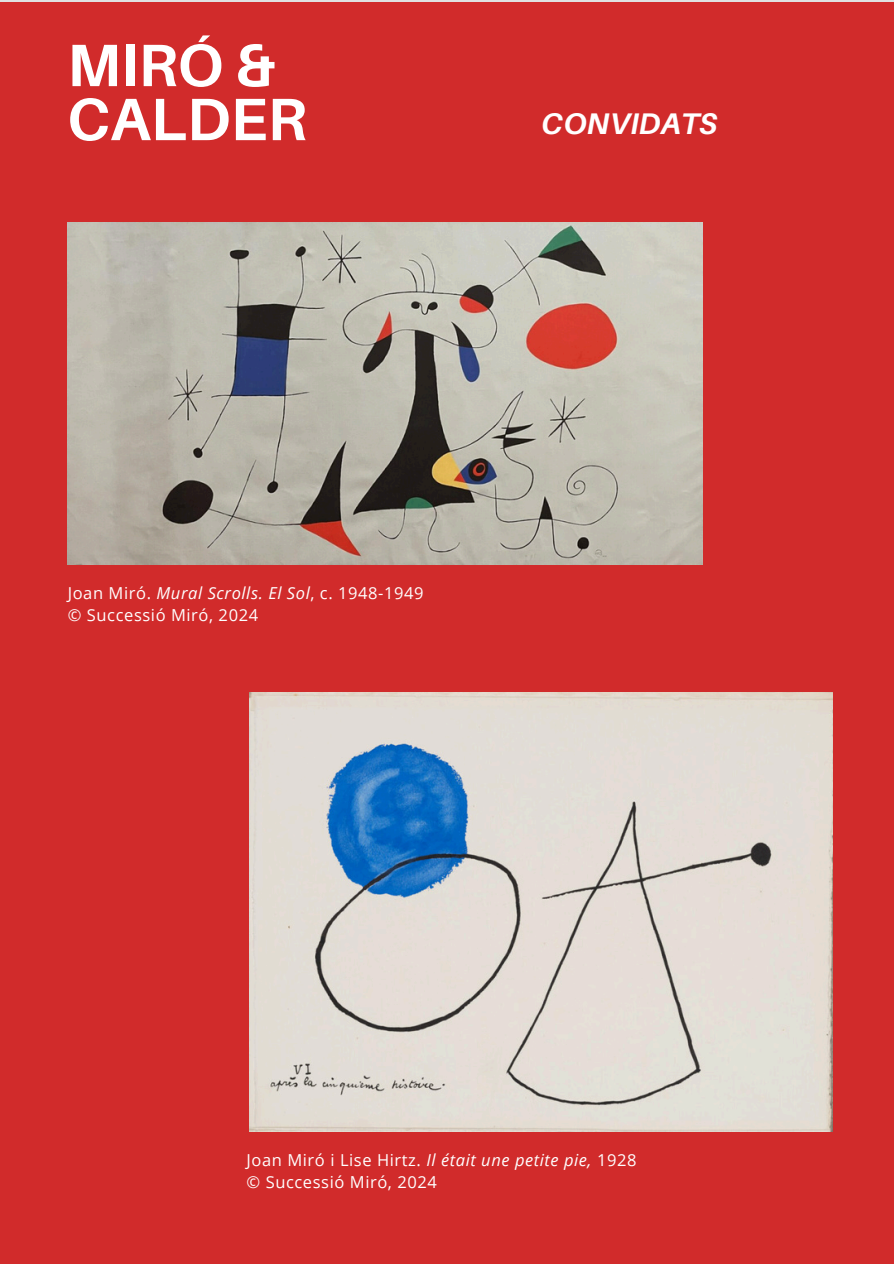
<style>
.page{position:relative;width:894px;height:1264px;background:#fff}
.page>*{position:absolute;margin:0;border:0;box-sizing:border-box;transform-origin:0 0}
.t1{font:700 59.85px/54px "Aileron";color:#fff}
.t2{font:italic 700 29.85px "Aileron";color:#fff}
.t3{font:16.5px "Open Sans";letter-spacing:.035em;color:#fff}
.s1{font-style:italic}
</style>
<div class="page">
<div style="left:0;top:2px;width:893px;height:1261px;background:#d12b2b"></div>
<img style="left:67px;top:222px;width:635px;height:342px">
<img style="left:249px;top:692px;width:583px;height:439px">
<p class="t1" style="left:67px;top:37px;width:241px">MIRÓ &amp;<br>CALDER</p>
<p class="t2" style="left:541px;top:105px;width:178px">CONVIDATS</p>
<p class="t3" style="left:68px;top:581px;width:357px">Joan Miró. <span class="s1">Mural Scrolls. El Sol</span>, c. 1948-1949</p>
<p class="t3" style="left:68px;top:603px;width:192px">© Successió Miró, 2024</p>
<p class="t3" style="left:246px;top:1148px;width:391px">Joan Miró i Lise Hirtz. <span class="s1">Il était une petite pie,</span> 1928</p>
<p class="t3" style="left:246px;top:1170px;width:192px">© Successió Miró, 2024</p>
</div>
